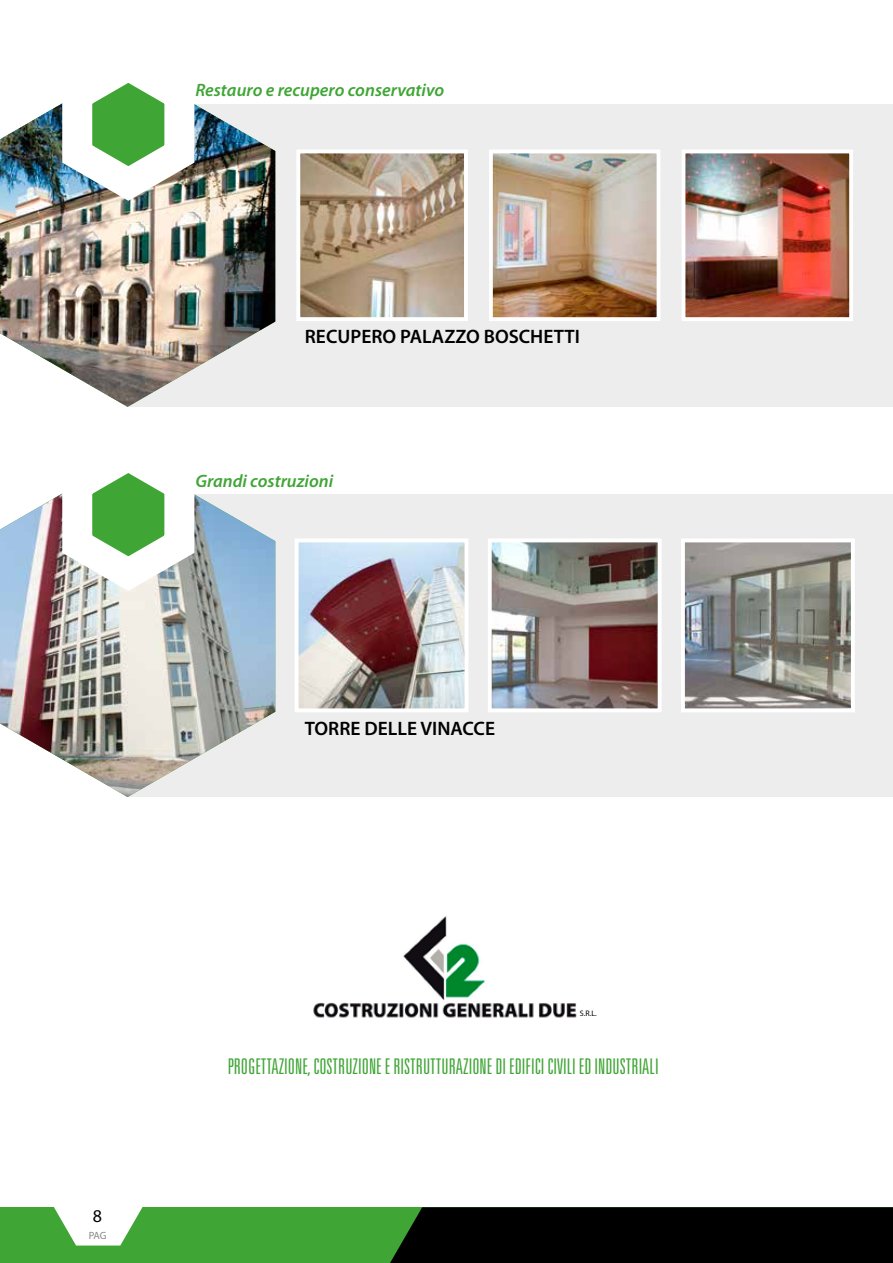
<style>
.page{position:relative;width:893px;height:1263px;background:#fff}
.page>*{position:absolute;margin:0;border:0;box-sizing:border-box;transform-origin:0 0}
.t1{font:300 ultra-condensed 21.6px "Univers LT Std";color:#3fa535}
.t2{font:600 19.5px "Myriad Pro";color:#000}
.t3{font:italic 600 18px "Myriad Pro";color:#3fa535}
.t4{font:18px "Myriad Pro";color:#000}
.t5{font:10.5px "Myriad Pro";color:#878787}
.t6{font:7.95px "Myriad Pro";color:#000}
</style>
<div class="page">
<div style="left:0;top:1207px;width:893px;height:56px;background:#3fa535"></div>
<svg style="left:54px;top:1207px;width:88px;height:38px"></svg>
<div style="left:390px;top:1207px;width:503px;height:56px;background:#000"></div>
<div style="left:129px;top:494px;width:764px;height:303px;background:#ededed"></div>
<div style="left:129px;top:104px;width:764px;height:303px;background:#ededed"></div>
<img style="left:0;top:118px;width:275px;height:289px">
<img style="left:0;top:508px;width:275px;height:289px">
<img style="left:36px;top:473px;width:184px;height:142px">
<img style="left:36px;top:83px;width:184px;height:141px">
<img style="left:301px;top:155px;width:162px;height:161px">
<div style="left:296px;top:150px;width:172px;height:171px;border:4px solid #fff"></div>
<img style="left:300px;top:543px;width:163px;height:164px">
<div style="left:295px;top:538px;width:173px;height:174px;border:4px solid #fff"></div>
<img style="left:494px;top:155px;width:161px;height:161px">
<div style="left:489px;top:150px;width:171px;height:171px;border:4px solid #fff"></div>
<img style="left:493px;top:543px;width:164px;height:164px">
<div style="left:488px;top:538px;width:174px;height:174px;border:4px solid #fff"></div>
<img style="left:687px;top:155px;width:161px;height:161px">
<div style="left:682px;top:150px;width:171px;height:171px;border:4px solid #fff"></div>
<img style="left:686px;top:543px;width:164px;height:164px">
<div style="left:681px;top:538px;width:174px;height:174px;border:4px solid #fff"></div>
<img style="left:313px;top:916px;width:264px;height:102px">
<p class="t3" style="left:195px;top:80px;width:251px">Restauro e recupero conservativo</p>
<p class="t2" style="left:305px;top:325px;width:276px">RECUPERO PALAZZO BOSCHETTI</p>
<p class="t3" style="left:195px;top:471px;width:139px">Grandi costruzioni</p>
<p class="t2" style="left:305px;top:717px;width:192px">TORRE DELLE VINACCE</p>
<p class="t4" style="left:93px;top:1206px;width:11px">8</p>
<p class="t5" style="left:89px;top:1229px;width:19px">PAG</p>
<p class="t6" style="left:580px;top:1009px;width:19px">S.R.L.</p>
<p class="t1" style="left:228px;top:1055px;width:432px">PROGETTAZIONE, COSTRUZIONE E RISTRUTTURAZIONE DI EDIFICI CIVILI ED INDUSTRIALI</p>
</div>
